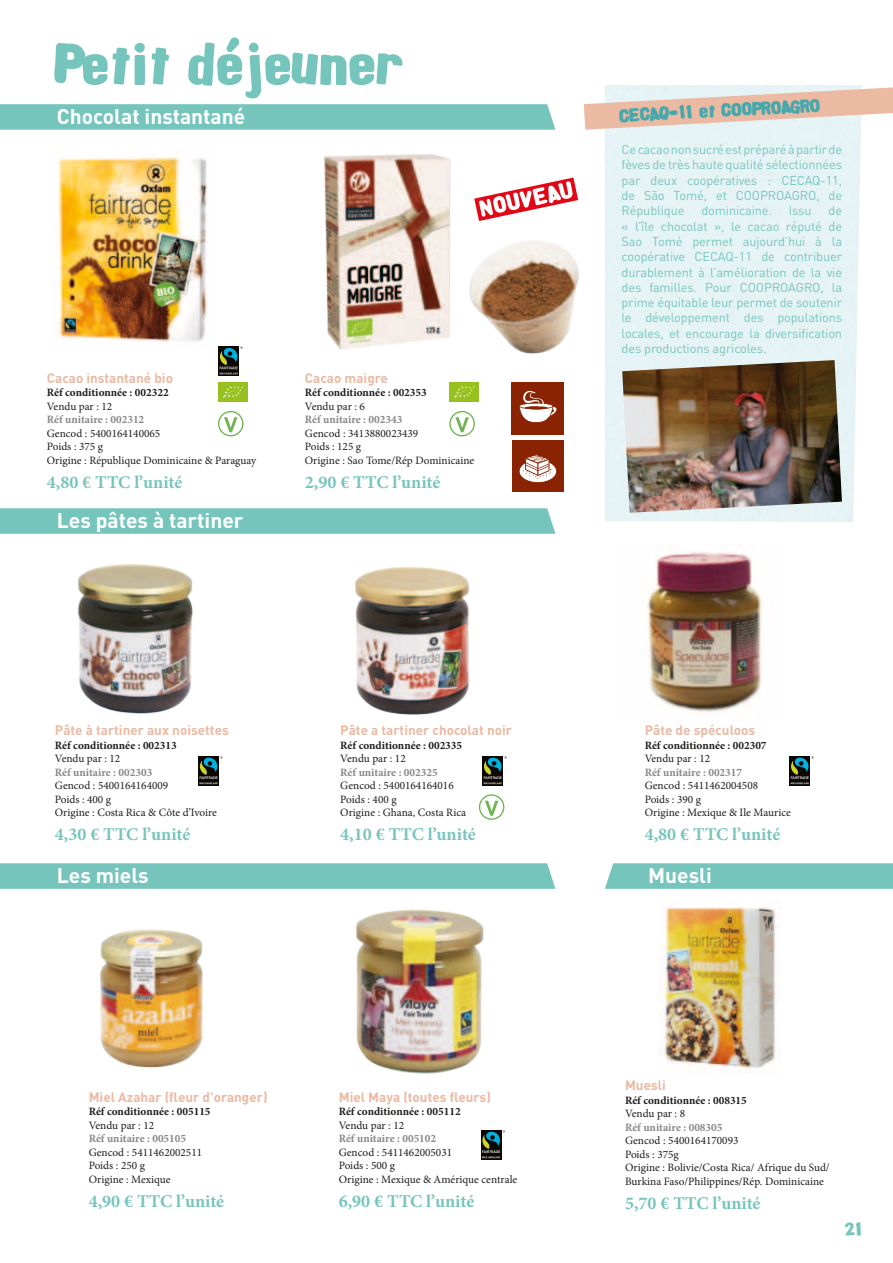
<style>
.page{position:relative;width:893px;height:1263px;background:#fff}
.page>*{position:absolute;margin:0;border:0;box-sizing:border-box;transform-origin:0 0}
.t1{font:54px "Alpha Fridge Magnets";color:#76c5bc}
.t2{font:700 21px "DIN";color:#fff}
.t3{font:700 18px "Minion Pro";color:#76c5bc}
.t4{font:18px "Alpha Fridge Magnets";color:#44a8ad}
.t5{font:18px "Alpha Fridge Magnets";color:#76c5bc}
.t6{font:700 13.5px "DIN";color:#ecb9a2}
.t7{font:12.75px/15.3px "DIN";letter-spacing:-.01em;color:#76c5bc;text-align:justify}
.t8{font:11.25px/13.5px "Minion Pro";color:#1d1d1b}
.t9{font:700 11.25px "Minion Pro";color:#1d1d1b}
.t10{font:700 11.25px "Minion Pro";color:#878787}
</style>
<div class="page">
<img style="left:663px;top:906px;width:113px;height:167px">
<img style="left:100px;top:929px;width:103px;height:139px">
<img style="left:355px;top:909px;width:129px;height:165px">
<svg style="left:605px;top:863px;width:288px;height:26px;background:#7ac6be"></svg>
<img style="left:51px;top:149px;width:156px;height:193px">
<img style="left:77px;top:564px;width:116px;height:150px">
<img style="left:355px;top:566px;width:115px;height:149px">
<img style="left:647px;top:552px;width:116px;height:160px">
<div style="left:480px;top:1130px;width:22px;height:30px;background:#0d0803"></div>
<svg style="left:482px;top:1158px;width:18px;height:1px"></svg>
<svg style="left:482px;top:1130px;width:23px;height:28px"></svg>
<svg style="left:789px;top:756px;width:21px;height:30px"></svg>
<svg style="left:790px;top:782px;width:19px;height:3px"></svg>
<svg style="left:791px;top:756px;width:23px;height:28px"></svg>
<svg style="left:198px;top:756px;width:21px;height:30px"></svg>
<svg style="left:199px;top:782px;width:19px;height:3px"></svg>
<svg style="left:200px;top:756px;width:23px;height:28px"></svg>
<div style="left:0;top:104px;width:555px;height:26px;background:#76c5bc"></div>
<img style="left:301px;top:128px;width:278px;height:226px">
<svg style="left:474px;top:178px;width:104px;height:43px"></svg>
<div style="left:449px;top:382px;width:30px;height:20px;background:#96c11f"></div>
<svg style="left:454px;top:386px;width:21px;height:12px"></svg>
<svg style="left:449px;top:411px;width:26px;height:25px"></svg>
<svg style="left:218px;top:371px;width:21px;height:5px"></svg>
<svg style="left:218px;top:346px;width:2px;height:25px"></svg>
<svg style="left:220px;top:346px;width:23px;height:28px"></svg>
<div style="left:218px;top:382px;width:30px;height:20px;background:#96c11f"></div>
<svg style="left:223px;top:386px;width:20px;height:12px"></svg>
<svg style="left:218px;top:411px;width:25px;height:25px"></svg>
<svg style="left:0;top:508px;width:555px;height:26px;background:#79c6bd"></svg>
<svg style="left:482px;top:756px;width:21px;height:30px"></svg>
<svg style="left:483px;top:782px;width:19px;height:3px"></svg>
<svg style="left:484px;top:756px;width:23px;height:28px"></svg>
<svg style="left:479px;top:794px;width:25px;height:26px"></svg>
<svg style="left:0;top:863px;width:555px;height:26px;background:#79c6bd"></svg>
<svg style="left:584px;top:87px;width:309px;height:43px;background:#ebd1c4"></svg>
<img style="left:622px;top:360px;width:220px;height:153px">
<div style="left:511px;top:382px;width:52px;height:53px;background:#892302"></div>
<svg style="left:519px;top:390px;width:37px;height:33px"></svg>
<div style="left:512px;top:440px;width:51px;height:52px;background:#892302"></div>
<svg style="left:519px;top:455px;width:38px;height:28px"></svg>
<h1 class="t1" style="left:54px;top:26px;width:350px">Petit déjeuner</h1>
<h2 class="t2" style="left:57px;top:102px;width:190px">Chocolat instantané</h2>
<p class="t6" style="left:47px;top:369px;width:128px">Cacao instantané bio</p>
<p class="t9" style="left:47px;top:385px;width:123px">Réf conditionnée : 002322</p>
<p class="t8" style="left:47px;top:400px;width:67px">Vendu par : 12</p>
<p class="t10" style="left:47px;top:412px;width:99px">Réf unitaire : 002312</p>
<p class="t8" style="left:47px;top:427px;width:211px">Gencod : 5400164140065<br>Poids : 375 g<br>Origine : République Dominicaine &amp; Paraguay</p>
<h3 class="t3" style="left:47px;top:469px;width:137px">4,80 € TTC l’unité</h3>
<h2 class="t2" style="left:57px;top:506px;width:188px">Les pâtes à tartiner</h2>
<p class="t6" style="left:305px;top:369px;width:85px">Cacao maigre</p>
<p class="t9" style="left:305px;top:385px;width:123px">Réf conditionnée : 002353</p>
<p class="t8" style="left:305px;top:400px;width:62px">Vendu par : 6</p>
<p class="t10" style="left:305px;top:412px;width:99px">Réf unitaire : 002343</p>
<p class="t8" style="left:305px;top:427px;width:171px">Gencod : 3413880023439<br>Poids : 125 g<br>Origine : Sao Tome/Rép Dominicaine</p>
<h3 class="t3" style="left:305px;top:469px;width:137px">2,90 € TTC l’unité</h3>
<p class="t6" style="left:55px;top:721px;width:175px">Pâte à tartiner aux noisettes</p>
<p class="t9" style="left:55px;top:737px;width:123px">Réf conditionnée : 002313</p>
<p class="t8" style="left:55px;top:752px;width:67px">Vendu par : 12</p>
<p class="t10" style="left:55px;top:764px;width:99px">Réf unitaire : 002303</p>
<p class="t8" style="left:55px;top:779px;width:164px">Gencod : 5400164164009<br>Poids : 400 g<br>Origine : Costa Rica &amp; Côte d’Ivoire</p>
<h3 class="t3" style="left:55px;top:822px;width:137px">4,30 € TTC l’unité</h3>
<h2 class="t2" style="left:57px;top:861px;width:94px">Les miels</h2>
<p class="t6" style="left:340px;top:721px;width:173px">Pâte a tartiner chocolat noir</p>
<p class="t9" style="left:340px;top:737px;width:123px">Réf conditionnée : 002335</p>
<p class="t8" style="left:340px;top:752px;width:67px">Vendu par : 12</p>
<p class="t10" style="left:340px;top:764px;width:99px">Réf unitaire : 002325</p>
<p class="t8" style="left:340px;top:779px;width:127px">Gencod : 5400164164016<br>Poids : 400 g<br>Origine : Ghana, Costa Rica</p>
<h3 class="t3" style="left:340px;top:822px;width:137px">4,10 € TTC l’unité</h3>
<p class="t6" style="left:89px;top:1088px;width:180px">Miel Azahar (fleur d’oranger)</p>
<p class="t9" style="left:89px;top:1104px;width:123px">Réf conditionnée : 005115</p>
<p class="t8" style="left:89px;top:1118px;width:67px">Vendu par : 12</p>
<p class="t10" style="left:89px;top:1131px;width:99px">Réf unitaire : 005105</p>
<p class="t8" style="left:89px;top:1145px;width:115px">Gencod : 5411462002511<br>Poids : 250 g<br>Origine : Mexique</p>
<h3 class="t3" style="left:89px;top:1188px;width:137px">4,90 € TTC l’unité</h3>
<p class="t6" style="left:339px;top:1088px;width:154px">Miel Maya (toutes fleurs)</p>
<p class="t9" style="left:339px;top:1104px;width:123px">Réf conditionnée : 005112</p>
<p class="t8" style="left:339px;top:1118px;width:67px">Vendu par : 12</p>
<p class="t10" style="left:339px;top:1131px;width:99px">Réf unitaire : 005102</p>
<p class="t8" style="left:339px;top:1145px;width:180px">Gencod : 5411462005031<br>Poids : 500 g<br>Origine : Mexique &amp; Amérique centrale</p>
<h3 class="t3" style="left:339px;top:1188px;width:137px">6,90 € TTC l’unité</h3>
<h3 class="t4" style="left:619px;top:103px;width:203px;rotate:-3deg">CECAQ-11 et COOPROAGRO</h3>
<p class="t7" style="left:622px;top:142px;width:222px">Ce cacao non sucré est préparé à partir de fèves de très haute qualité sélectionnées par deux coopératives : CECAQ-11, de São Tomé, et COOPROAGRO, de République</p>
<p class="t7" style="left:701px;top:203px;width:72px">dominicaine.</p>
<p class="t7" style="left:789px;top:203px;width:24px">Issu</p>
<p class="t7" style="left:622px;top:203px;width:222px;text-indent:207px">de « l’île chocolat », le cacao réputé de Sao Tomé permet aujourd’hui à la coopérative CECAQ-11 de contribuer durablement à l’amélioration de la vie des familles. Pour COOPROAGRO, la prime équitable leur permet de soutenir le développement des populations locales, et encourage la diversification des productions agricoles.</p>
<p class="t6" style="left:645px;top:721px;width:112px">Pâte de spéculoos</p>
<p class="t9" style="left:645px;top:737px;width:123px">Réf conditionnée : 002307</p>
<p class="t8" style="left:645px;top:752px;width:67px">Vendu par : 12</p>
<p class="t10" style="left:645px;top:764px;width:99px">Réf unitaire : 002317</p>
<p class="t8" style="left:645px;top:779px;width:148px">Gencod : 5411462004508<br>Poids : 390 g<br>Origine : Mexique &amp; Ile Maurice</p>
<h3 class="t3" style="left:645px;top:822px;width:137px">4,80 € TTC l’unité</h3>
<h2 class="t2" style="left:648px;top:862px;width:65px">Muesli</h2>
<p class="t6" style="left:625px;top:1076px;width:42px">Muesli</p>
<p class="t9" style="left:625px;top:1092px;width:123px">Réf conditionnée : 008315</p>
<p class="t8" style="left:625px;top:1107px;width:62px">Vendu par : 8</p>
<p class="t10" style="left:625px;top:1119px;width:99px">Réf unitaire : 008305</p>
<p class="t8" style="left:625px;top:1134px;width:206px">Gencod : 5400164170093<br>Poids : 375g<br>Origine : Bolivie/Costa Rica/ Afrique du Sud/<br>Burkina Faso/Philippines/Rép. Dominicaine</p>
<h3 class="t3" style="left:625px;top:1190px;width:137px">5,70 € TTC l’unité</h3>
<h3 class="t5" style="left:846px;top:1216px;width:18px">21</h3>
</div>
